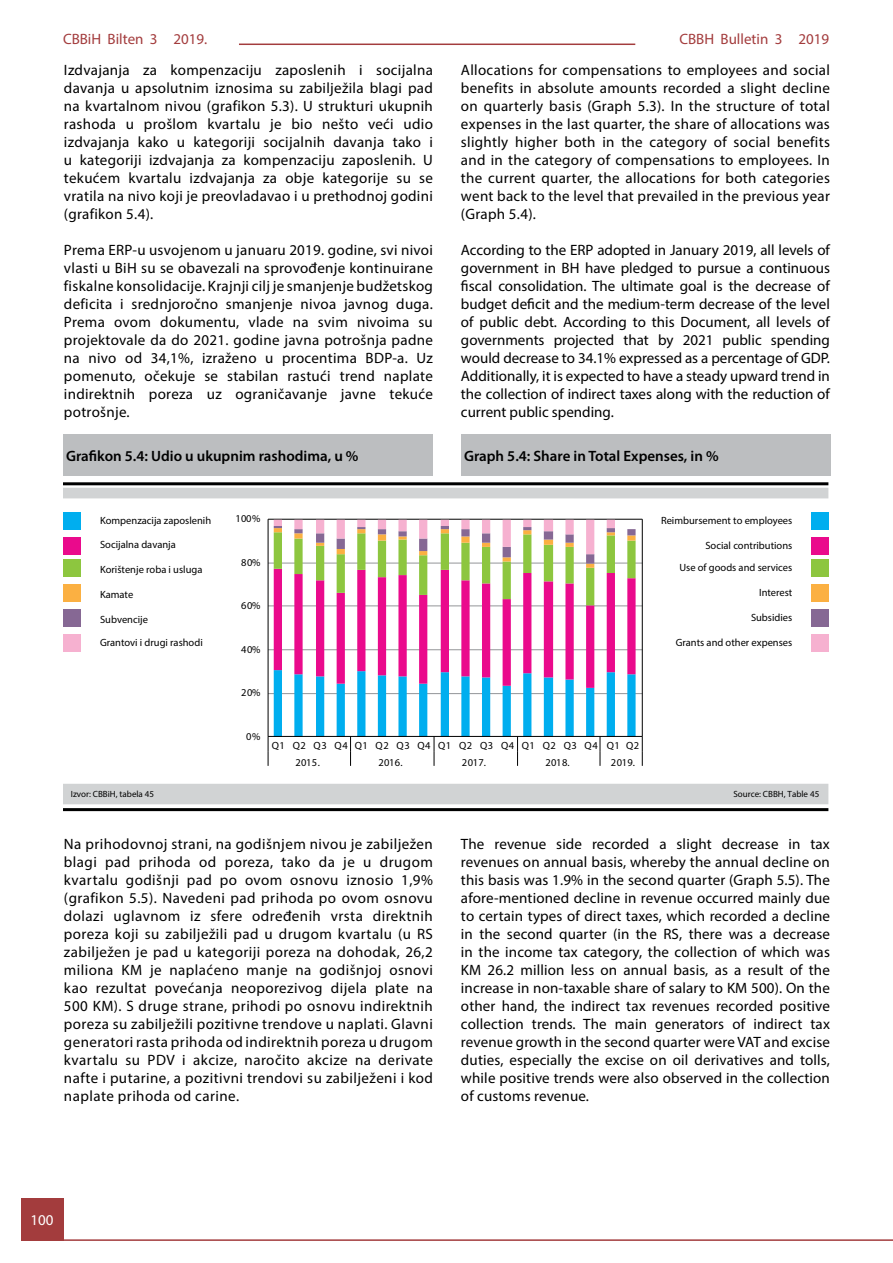
<style>
.page{position:relative;width:893px;height:1263px;background:#fff}
.page>*{position:absolute;margin:0;border:0;box-sizing:border-box;transform-origin:0 0}
.t1{font:15px/18px "Myriad Pro";letter-spacing:.02em;color:#000;text-align:justify}
.t2{font:600 15px "Myriad Pro";color:#000}
.t3{font:15px "Myriad Pro";color:#a33c3d}
.t4{font:15px "Myriad Pro";color:#fff}
.t5{font:10.5px "Myriad Pro";color:#000}
.t6{font:10.5px/17.1px "Myriad Pro";color:#010101;text-align:center}
.t7{font:10.5px/17.1px "Myriad Pro";letter-spacing:.045em;color:#010101;text-align:center}
.t8{font:9px "Myriad Pro";color:#010101}
</style>
<div class="page">
<hr style="left:239px;top:44px;width:396px;height:1px;background:#a33c3d">
<hr style="left:64px;top:1239px;width:829px;height:2px;background:#a33c3d">
<div style="left:21px;top:1198px;width:43px;height:43px;background:#a33c3d"></div>
<hr style="left:63px;top:808px;width:765px;height:3px;background:#000">
<div style="left:63px;top:784px;width:765px;height:20px;background:#d1d3d4"></div>
<hr style="left:63px;top:482px;width:765px;height:3px;background:#000">
<div style="left:63px;top:488px;width:765px;height:10px;background:#d1d3d4"></div>
<div style="left:811px;top:512px;width:17px;height:17px;background:#00aeef"></div>
<div style="left:811px;top:559px;width:17px;height:18px;background:#8dc63f"></div>
<div style="left:811px;top:584px;width:17px;height:17px;background:#fbb042"></div>
<div style="left:811px;top:609px;width:17px;height:17px;background:#866894"></div>
<div style="left:811px;top:634px;width:17px;height:17px;background:#f6b1d0"></div>
<div style="left:811px;top:537px;width:17px;height:17px;background:#ea0a8c"></div>
<div style="left:63px;top:512px;width:18px;height:17px;background:#00aeef"></div>
<div style="left:63px;top:559px;width:18px;height:18px;background:#8dc63f"></div>
<div style="left:63px;top:584px;width:18px;height:17px;background:#fbb042"></div>
<div style="left:63px;top:609px;width:18px;height:17px;background:#866894"></div>
<div style="left:63px;top:634px;width:18px;height:17px;background:#f6b1d0"></div>
<div style="left:63px;top:537px;width:18px;height:17px;background:#ea0a8c"></div>
<hr style="left:268px;top:693px;width:374px;height:1px;background:#939598">
<hr style="left:268px;top:649px;width:374px;height:1px;background:#939598">
<hr style="left:268px;top:606px;width:374px;height:1px;background:#939598">
<hr style="left:268px;top:563px;width:374px;height:1px;background:#939598">
<hr style="left:268px;top:519px;width:374px;height:1px;background:#000">
<hr style="left:268px;top:736px;width:374px;height:1px;background:#000">
<svg style="left:642px;top:736px;width:1px;height:30px"></svg>
<svg style="left:268px;top:520px;width:368px;height:246px"></svg>
<hr style="left:268px;top:519px;width:1px;height:217px;background:#000">
<hr style="left:642px;top:519px;width:1px;height:217px;background:#000">
<div style="left:63px;top:434px;width:369px;height:42px;background:#bcbec0"></div>
<div style="left:461px;top:434px;width:369px;height:42px;background:#bcbec0"></div>
<p class="t3" style="left:63px;top:29px;width:146px">CBBiH Bilten 3 2019.</p>
<p class="t3" style="left:679px;top:29px;width:151px">CBBH Bulletin 3 2019</p>
<p class="t1" style="left:64px;top:61px;width:370px">Izdvajanja za kompenzaciju zaposlenih i socijalna davanja u apsolutnim iznosima su zabilježila blagi pad na kvartalnom nivou (grafikon 5.3). U strukturi ukupnih rashoda u prošlom kvartalu je bio nešto veći udio izdvajanja kako u kategoriji socijalnih davanja tako i u kategoriji izdvajanja za kompenzaciju zaposlenih. U tekućem kvartalu izdvajanja za obje kategorije su se vratila na nivo koji je preovladavao i u prethodnoj godini (grafikon 5.4).</p>
<p class="t1" style="left:64px;top:241px;width:370px">Prema ERP-u usvojenom u januaru 2019. godine, svi nivoi vlasti u BiH su se obavezali na sprovođenje kontinuirane fiskalne konsolidacije. Krajnji cilj je smanjenje budžetskog deficita i srednjoročno smanjenje nivoa javnog duga.<br>Prema ovom dokumentu, vlade na svim nivoima su projektovale da do 2021. godine javna potrošnja padne na nivo od 34,1%, izraženo u procentima BDP-a. Uz pomenuto, očekuje se stabilan rastući trend naplate indirektnih poreza uz ograničavanje javne tekuće potrošnje.</p>
<p class="t1" style="left:461px;top:61px;width:370px">Allocations for compensations to employees and social benefits in absolute amounts recorded a slight decline on quarterly basis (Graph 5.3). In the structure of total expenses in the last quarter, the share of allocations was slightly higher both in the category of social benefits and in the category of compensations to employees. In the current quarter, the allocations for both categories went back to the level that prevailed in the previous year (Graph 5.4).</p>
<p class="t1" style="left:461px;top:241px;width:370px">According to the ERP adopted in January 2019, all levels of government in BH have pledged to pursue a continuous fiscal consolidation. The ultimate goal is the decrease of budget deficit and the medium-term decrease of the level of public debt. According to this Document, all levels of governments projected that by 2021 public spending would decrease to 34.1% expressed as a percentage of GDP.<br>Additionally, it is expected to have a steady upward trend in the collection of indirect taxes along with the reduction of current public spending.</p>
<p class="t2" style="left:66px;top:446px;width:294px">Grafikon 5.4: Udio u ukupnim rashodima, u %</p>
<p class="t2" style="left:464px;top:446px;width:256px">Graph 5.4: Share in Total Expenses, in %</p>
<p class="t6" style="left:235px;top:510px;width:26px">100%</p>
<p class="t6" style="left:100px;top:511px;width:113px">Kompenzacija zaposlenih</p>
<p class="t5" style="left:661px;top:514px;width:133px">Reimbursement to employees</p>
<p class="t6" style="left:100px;top:536px;width:77px">Socijalna davanja</p>
<p class="t6" style="left:100px;top:561px;width:104px">Korištenje roba i usluga</p>
<p class="t5" style="left:679px;top:561px;width:114px">Use of goods and services</p>
<p class="t6" style="left:100px;top:586px;width:35px">Kamate</p>
<p class="t5" style="left:759px;top:586px;width:35px">Interest</p>
<p class="t6" style="left:100px;top:611px;width:50px">Subvencije</p>
<p class="t5" style="left:751px;top:611px;width:43px">Subsidies</p>
<p class="t5" style="left:676px;top:636px;width:118px">Grants and other expenses</p>
<p class="t5" style="left:705px;top:539px;width:88px">Social contributions</p>
<p class="t6" style="left:241px;top:553px;width:21px">80%</p>
<p class="t6" style="left:241px;top:597px;width:21px">60%</p>
<p class="t5" style="left:100px;top:636px;width:104px">Grantovi i drugi rashodi</p>
<p class="t6" style="left:241px;top:640px;width:21px">40%</p>
<p class="t6" style="left:241px;top:684px;width:21px">20%</p>
<p class="t6" style="left:246px;top:727px;width:16px">0%</p>
<p class="t7" style="left:272px;top:736px;width:78px">Q1 Q2 Q3 Q4<br>2015.</p>
<p class="t7" style="left:355px;top:736px;width:78px">Q1 Q2 Q3 Q4<br>2016.</p>
<p class="t7" style="left:438px;top:736px;width:78px">Q1 Q2 Q3 Q4<br>2017.</p>
<p class="t7" style="left:522px;top:736px;width:78px">Q1 Q2 Q3 Q4<br>2018.</p>
<p class="t6" style="left:607px;top:736px;width:34px">Q1 Q2<br>2019.</p>
<p class="t8" style="left:71px;top:789px;width:85px">Izvor: CBBiH, tabela 45</p>
<p class="t8" style="left:733px;top:789px;width:87px">Source: CBBH, Table 45</p>
<p class="t1" style="left:64px;top:835px;width:370px">Na prihodovnoj strani, na godišnjem nivou je zabilježen blagi pad prihoda od poreza, tako da je u drugom kvartalu godišnji pad po ovom osnovu iznosio 1,9% (grafikon 5.5). Navedeni pad prihoda po ovom osnovu dolazi uglavnom iz sfere određenih vrsta direktnih poreza koji su zabilježili pad u drugom kvartalu (u RS zabilježen je pad u kategoriji poreza na dohodak, 26,2 miliona KM je naplaćeno manje na godišnjoj osnovi kao rezultat povećanja neoporezivog dijela plate na 500 KM). S druge strane, prihodi po osnovu indirektnih poreza su zabilježili pozitivne trendove u naplati. Glavni generatori rasta prihoda od indirektnih poreza u drugom kvartalu su PDV i akcize, naročito akcize na derivate nafte i putarine, a pozitivni trendovi su zabilježeni i kod naplate prihoda od carine.</p>
<p class="t1" style="left:461px;top:835px;width:370px">The revenue side recorded a slight decrease in tax revenues on annual basis, whereby the annual decline on this basis was 1.9% in the second quarter (Graph 5.5). The afore-mentioned decline in revenue occurred mainly due to certain types of direct taxes, which recorded a decline in the second quarter (in the RS, there was a decrease in the income tax category, the collection of which was KM 26.2 million less on annual basis, as a result of the increase in non-taxable share of salary to KM 500). On the other hand, the indirect tax revenues recorded positive collection trends. The main generators of indirect tax revenue growth in the second quarter were VAT and excise duties, especially the excise on oil derivatives and tolls, while positive trends were also observed in the collection of customs revenue.</p>
<p class="t4" style="left:31px;top:1210px;width:25px">100</p>
</div>
